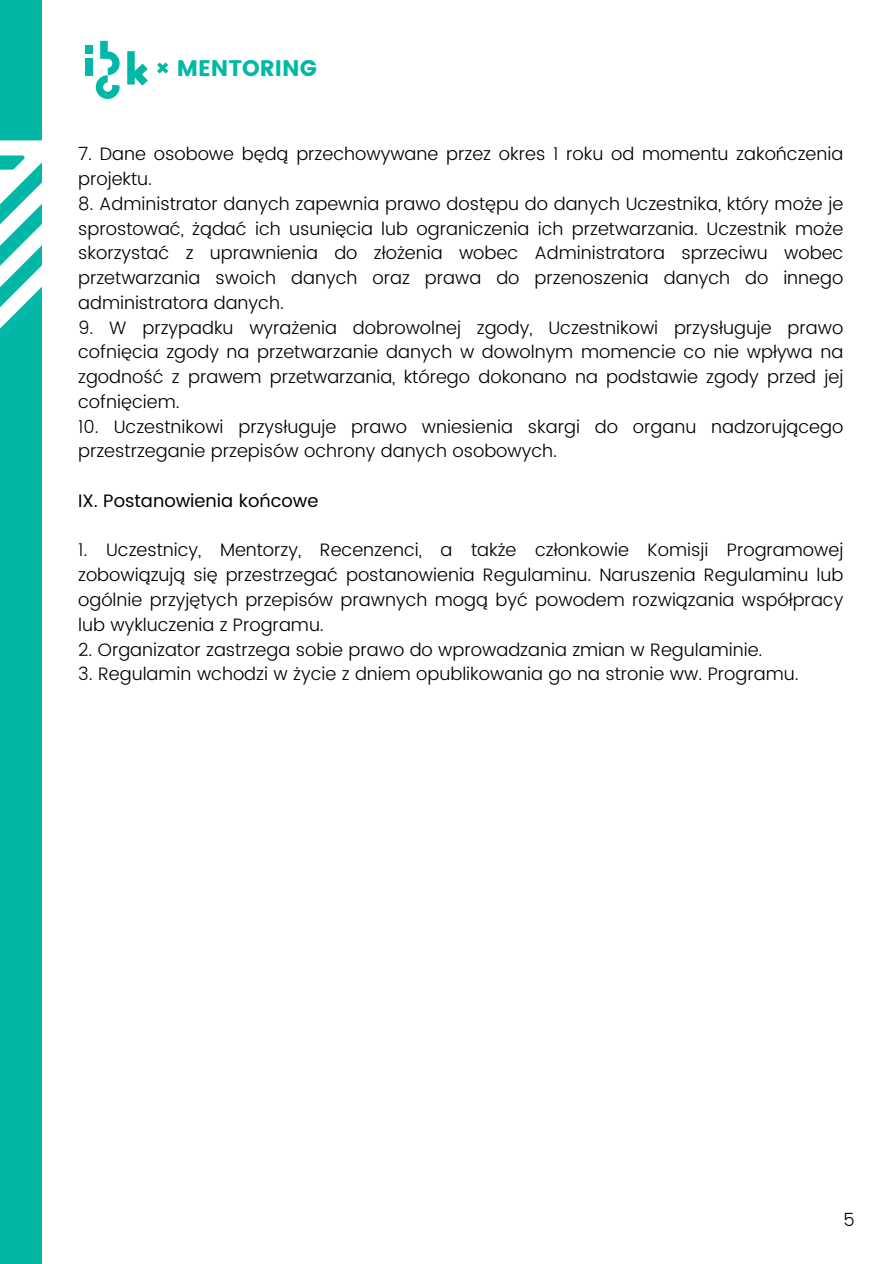
<style>
.page{position:relative;width:894px;height:1264px;background:#fff}
.page>*{position:absolute;margin:0;border:0;box-sizing:border-box;transform-origin:0 0}
.t1{font:22.5px "Poppins";color:#00b8a5}
.t2{font:300 18px/24.8px "Poppins";color:#000;text-align:justify}
.t3{font:18px "Poppins";color:#000}
</style>
<div class="page">
<div style="left:0;top:0;width:42px;height:1263px;background:#00b8a5"></div>
<svg style="left:0;top:140px;width:42px;height:188px"></svg>
<div style="left:85px;top:59px;width:8px;height:16px;background:#00b8a5"></div>
<div style="left:85px;top:46px;width:8px;height:7px;background:#00b8a5"></div>
<svg style="left:96px;top:51px;width:24px;height:48px"></svg>
<svg style="left:127px;top:51px;width:21px;height:35px"></svg>
<p class="t1" style="left:155px;top:55px;width:163px">× MENTORING</p>
<h1 class="t2" style="left:78px;top:142px;width:766px">7. Dane osobowe będą przechowywane przez okres 1 roku od momentu zakończenia projektu.</h1>
<p class="t2" style="left:78px;top:191px;width:766px">8. Administrator danych zapewnia prawo dostępu do danych Uczestnika, który może je sprostować, żądać ich usunięcia lub ograniczenia ich przetwarzania. Uczestnik może skorzystać</p>
<p class="t2" style="left:78px;top:241px;width:766px;text-indent:107px">z uprawnienia do złożenia wobec Administratora sprzeciwu wobec przetwarzania swoich danych oraz prawa do przenoszenia danych do innego administratora danych.</p>
<p class="t2" style="left:78px;top:315px;width:766px">9. W przypadku wyrażenia dobrowolnej zgody, Uczestnikowi przysługuje prawo cofnięcia zgody na przetwarzanie danych w dowolnym momencie co nie wpływa na zgodność z prawem przetwarzania, którego dokonano na podstawie zgody przed jej cofnięciem.</p>
<p class="t2" style="left:78px;top:414px;width:766px">10. Uczestnikowi przysługuje prawo wniesienia skargi do organu nadzorującego przestrzeganie przepisów ochrony danych osobowych.</p>
<p class="t3" style="left:78px;top:490px;width:242px">IX. Postanowienia końcowe</p>
<p class="t2" style="left:78px;top:538px;width:766px">1. Uczestnicy, Mentorzy, Recenzenci, a także członkowie Komisji Programowej zobowiązują się przestrzegać postanowienia Regulaminu. Naruszenia Regulaminu lub ogólnie przyjętych przepisów prawnych mogą być powodem rozwiązania współpracy lub wykluczenia z Programu.</p>
<p class="t2" style="left:78px;top:637px;width:685px">2. Organizator zastrzega sobie prawo do wprowadzania zmian w Regulaminie.</p>
<p class="t2" style="left:78px;top:661px;width:721px">3. Regulamin wchodzi w życie z dniem opublikowania go na stronie ww. Programu.</p>
<p class="t2" style="left:843px;top:1207px;width:13px">5</p>
</div>
